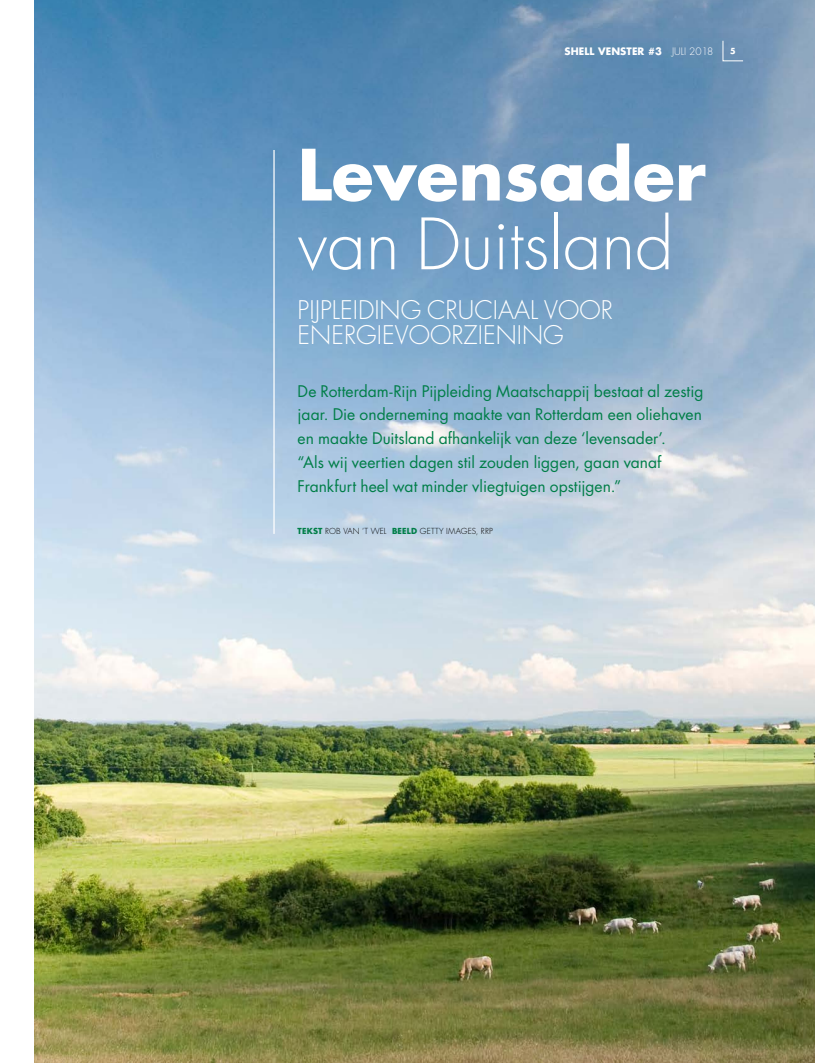
<style>
.page{position:relative;width:815px;height:1063px;background:#fff}
.page>*{position:absolute;margin:0;border:0;box-sizing:border-box;transform-origin:0 0}
.t1{font:300 68.75px "Futura Std";color:#fff}
.t2{font:700 68.75px "Futura Std";color:#fff}
.t3{font:300 25px/25px "Futura Std";color:#fff}
.t4{font:15.62px/23.8px "Futura Std";color:#007e48}
.t5{font:700 10px "Futura Std";letter-spacing:.01em;color:#fff}
.t6{font:300 8.12px "Futura Std";letter-spacing:.015em;color:#000}
.t7{font:700 8.12px "Futura Std";color:#fff}
.s1{font-weight:300}
.s2{font-weight:700;color:#007e48}
</style>
<div class="page">
<img style="left:34px;top:0;width:781px;height:1063px">
<hr style="left:273px;top:150px;width:2px;height:384px;background:#fff">
<svg style="left:722px;top:40px;width:22px;height:21px"></svg>
<p class="t5" style="left:564px;top:44px;width:150px">SHELL VENSTER #3 <span class="s1">JULI 2018</span></p>
<p class="t7" style="left:730px;top:46px;width:7px">5</p>
<h1 class="t2" style="left:298px;top:129px;width:410px">Levensader</h1>
<h1 class="t1" style="left:298px;top:203px;width:378px">van Duitsland</h1>
<h2 class="t3" style="left:298px;top:298px;width:317px">PIJPLEIDING CRUCIAAL VOOR<br>ENERGIEVOORZIENING</h2>
<p class="t4" style="left:298px;top:379px;width:407px">De Rotterdam-Rijn Pijpleiding Maatschappij bestaat al zestig jaar. Die onderneming maakte van Rotterdam een oliehaven en maakte Duitsland afhankelijk van deze ‘levensader’.<br>“Als wij veertien dagen stil zouden liggen, gaan vanaf Frankfurt heel wat minder vliegtuigen opstijgen.”</p>
<p class="t6" style="left:298px;top:526px;width:197px"><span class="s2">TEKST</span> ROB VAN ’T WEL <span class="s2">BEELD</span> GETTY IMAGES, RRP</p>
</div>
